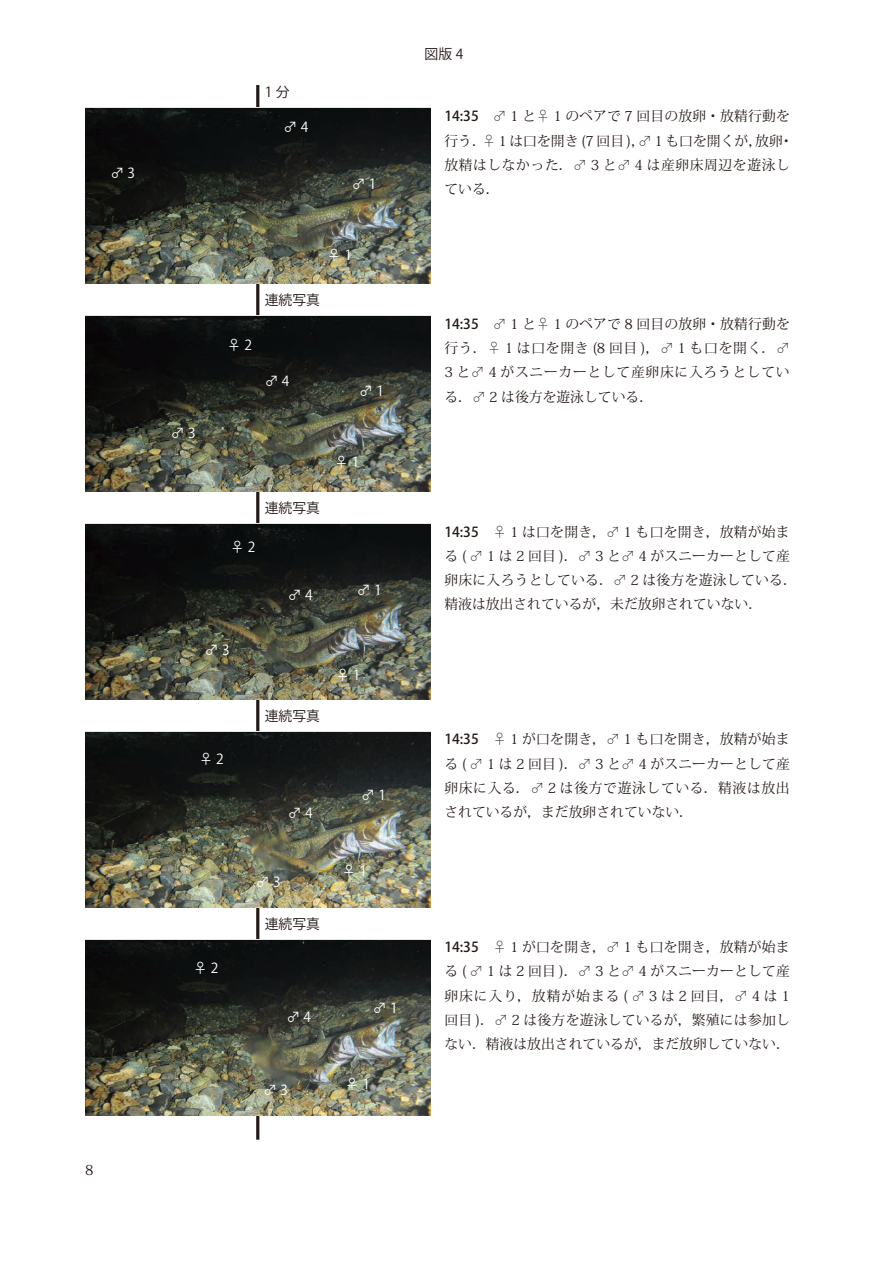
<style>
.page{position:relative;width:893px;height:1263px;background:#fff}
.page>*{position:absolute;margin:0;border:0;box-sizing:border-box;transform-origin:0 0}
.t1{font:13.8px/24.2px "Koz Min Pro";letter-spacing:.015em;color:#231916;text-align:justify}
.t2{font:13.8px "Koz Go Pro";color:#fff}
.t3{font:13.8px "Koz Go Pro";color:#231916}
.s1{font-family:"Koz Go Pro";font-weight:500}
</style>
<div class="page">
<hr style="left:256px;top:85px;width:3px;height:1055px;background:#231916">
<img style="left:85px;top:940px;width:346px;height:176px">
<img style="left:85px;top:732px;width:346px;height:176px">
<img style="left:85px;top:524px;width:346px;height:176px">
<img style="left:85px;top:316px;width:346px;height:176px">
<img style="left:85px;top:108px;width:346px;height:176px">
<p class="t2" style="left:110px;top:164px;width:26px">♂3</p>
<p class="t1" style="left:85px;top:1157px;width:10px">8</p>
<p class="t3" style="left:265px;top:83px;width:26px">1分</p>
<p class="t2" style="left:284px;top:118px;width:26px">♂4</p>
<p class="t2" style="left:352px;top:175px;width:26px">♂1</p>
<p class="t2" style="left:171px;top:424px;width:26px">♂3</p>
<p class="t2" style="left:227px;top:336px;width:26px">♀2</p>
<p class="t2" style="left:327px;top:246px;width:26px">♀1</p>
<p class="t3" style="left:265px;top:291px;width:57px">連続写真</p>
<p class="t2" style="left:265px;top:371px;width:26px">♂4</p>
<p class="t2" style="left:359px;top:382px;width:26px">♂1</p>
<p class="t2" style="left:230px;top:538px;width:26px">♀2</p>
<p class="t3" style="left:265px;top:499px;width:57px">連続写真</p>
<p class="t2" style="left:288px;top:586px;width:26px">♂4</p>
<p class="t2" style="left:335px;top:453px;width:26px">♀1</p>
<p class="t2" style="left:357px;top:581px;width:26px">♂1</p>
<p class="t2" style="left:205px;top:641px;width:26px">♂3</p>
<p class="t2" style="left:199px;top:749px;width:26px">♀2</p>
<p class="t3" style="left:265px;top:707px;width:57px">連続写真</p>
<p class="t2" style="left:336px;top:666px;width:26px">♀1</p>
<p class="t2" style="left:288px;top:804px;width:26px">♂4</p>
<p class="t2" style="left:361px;top:786px;width:26px">♂1</p>
<p class="t2" style="left:193px;top:959px;width:26px">♀2</p>
<p class="t2" style="left:256px;top:873px;width:26px">♂3</p>
<p class="t3" style="left:265px;top:915px;width:57px">連続写真</p>
<p class="t2" style="left:342px;top:862px;width:26px">♀1</p>
<p class="t2" style="left:286px;top:1008px;width:26px">♂4</p>
<p class="t2" style="left:373px;top:999px;width:26px">♂1</p>
<p class="t2" style="left:263px;top:1081px;width:26px">♂3</p>
<p class="t2" style="left:345px;top:1075px;width:26px">♀1</p>
<p class="t3" style="left:425px;top:45px;width:40px">図版 4</p>
<p class="t1" style="left:444px;top:104px;width:350px;text-align:left"><span class="s1">14:35　</span>♂ 1 と♀ 1 のペアで 7 回目の放卵・放精行動を行う．♀ 1 は口を開き (7 回目 )，♂ 1 も口を開くが，放卵・放精はしなかった．♂ 3 と♂ 4 は産卵床周辺を遊泳している．</p>
<p class="t1" style="left:444px;top:311px;width:347px"><span class="s1">14:35　</span>♂ 1 と♀ 1 のペアで 8 回目の放卵・放精行動を行う．♀ 1 は口を開き (8 回目 )，♂ 1 も口を開く．♂ 3 と♂ 4 がスニーカーとして産卵床に入ろうとしている．♂ 2 は後方を遊泳している．</p>
<p class="t1" style="left:444px;top:519px;width:354px;text-align:left"><span class="s1">14:35　</span>♀ 1 は口を開き，♂ 1 も口を開き，放精が始まる ( ♂ 1 は 2 回目 )．♂ 3 と♂ 4 がスニーカーとして産卵床に入ろうとしている．♂ 2 は後方を遊泳している．精液は放出されているが，未だ放卵されていない．</p>
<p class="t1" style="left:444px;top:727px;width:347px"><span class="s1">14:35　</span>♀ 1 が口を開き，♂ 1 も口を開き，放精が始まる ( ♂ 1 は 2 回目 )．♂ 3 と♂ 4 がスニーカーとして産卵床に入る．♂ 2 は後方で遊泳している．精液は放出されているが，まだ放卵されていない．</p>
<p class="t1" style="left:444px;top:934px;width:347px"><span class="s1">14:35　</span>♀ 1 が口を開き，♂ 1 も口を開き，放精が始まる ( ♂ 1 は 2 回目 )．♂ 3 と♂ 4 がスニーカーとして産卵床に入り，放精が始まる ( ♂ 3 は 2 回目，♂ 4 は 1回目 )．♂ 2 は後方を遊泳しているが，繁殖には参加しない．精液は放出されているが，まだ放卵していない．</p>
</div>
